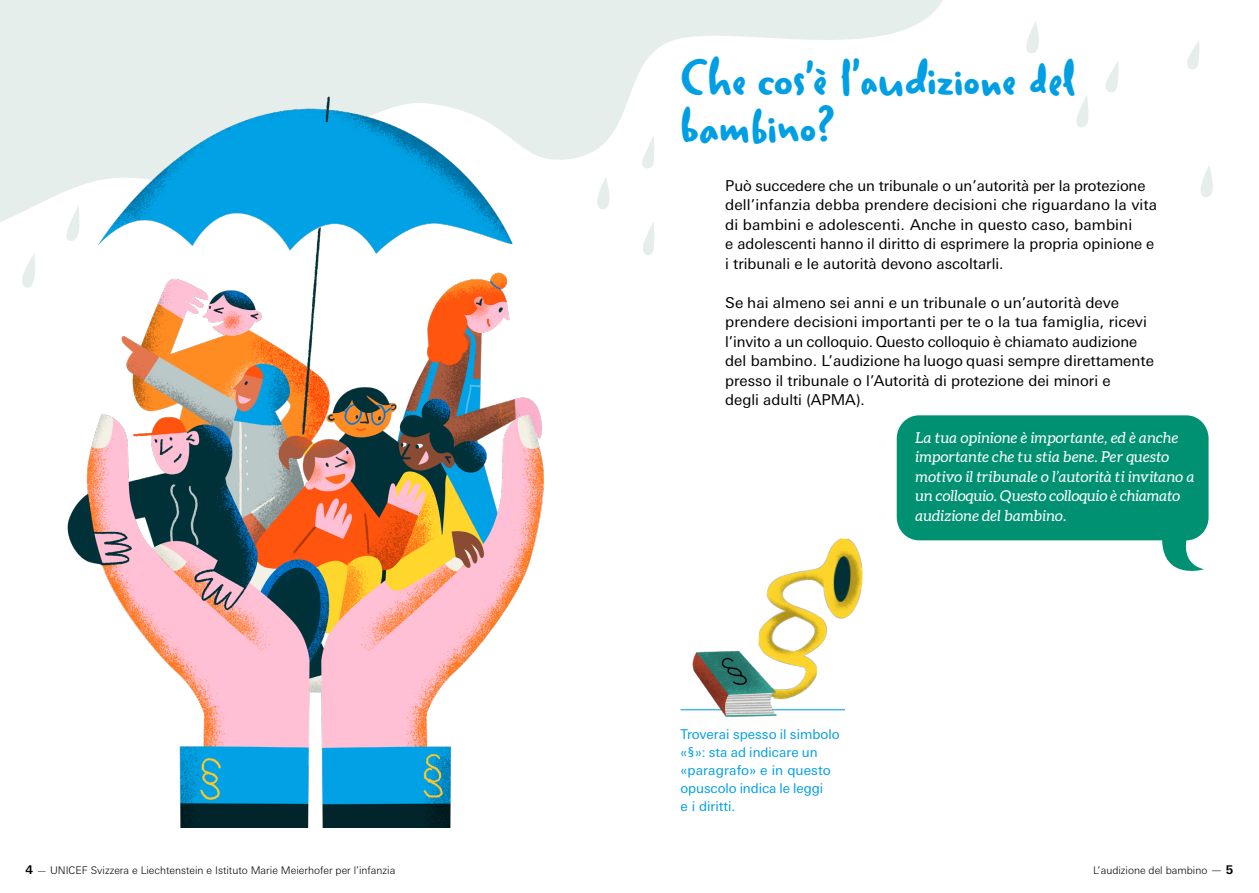
<style>
.page{position:relative;width:1259px;height:893px;background:#fff}
.page>*{position:absolute;margin:0;border:0;box-sizing:border-box;transform-origin:0 0}
.t1{font:700 48px/46.5px "Duffy Script";letter-spacing:.01em;color:#009fe3}
.t2{font:15px/19.5px "Univers Next Pro";color:#000}
.t3{font:italic 15px/19.5px "Aleo";letter-spacing:.01em;color:#fff}
.t4{font:13.5px/18px "Univers Next Pro";color:#009fe3}
.t5{font:300 10.5px "Univers Next Pro";color:#000}
.s1{font-weight:700;font-size:12px}
.s2{font-size:12px}
</style>
<div class="page">
<svg style="left:0;top:0;width:943px;height:222px"></svg>
<svg style="left:22px;top:254px;width:12px;height:34px"></svg>
<svg style="left:595px;top:177px;width:16px;height:36px"></svg>
<svg style="left:1200px;top:165px;width:13px;height:33px"></svg>
<svg style="left:640px;top:221px;width:15px;height:34px"></svg>
<svg style="left:638px;top:135px;width:17px;height:37px"></svg>
<svg style="left:1026px;top:22px;width:13px;height:32px"></svg>
<svg style="left:1076px;top:95px;width:13px;height:33px"></svg>
<svg style="left:1105px;top:62px;width:14px;height:30px"></svg>
<svg style="left:1187px;top:41px;width:13px;height:29px"></svg>
<img style="left:34px;top:48px;width:561px;height:779px">
<svg style="left:896px;top:415px;width:312px;height:156px;fill:#009173"></svg>
<img style="left:758px;top:538px;width:105px;height:162px">
<div style="left:677px;top:706px;width:171px;height:7px;background:#000;opacity:.3"></div>
<hr style="left:680px;top:709px;width:165px;height:1px;background:#009fe3">
<img style="left:684px;top:640px;width:102px;height:76px">
<h1 class="t1" style="left:680px;top:55px;width:396px">Che cos’è l’audizione del bambino?</h1>
<p class="t2" style="left:725px;top:175px;width:433px">Può succedere che un tribunale o un’autorità per la protezione dell’infanzia debba prendere decisioni che riguardano la vita di bambini e adolescenti. Anche in questo caso, bambini<br>e adolescenti hanno il diritto di esprimere la propria opinione e i tribunali e le autorità devono ascoltarli.</p>
<p class="t2" style="left:725px;top:292px;width:430px">Se hai almeno sei anni e un tribunale o un’autorità deve prendere decisioni importanti per te o la tua famiglia, ricevi l’invito a un colloquio. Questo colloquio è chiamato audizione del bambino. L’audizione ha luogo quasi sempre direttamente presso il tribunale o l’Autorità di protezione dei minori e<br>degli adulti (APMA).</p>
<p class="t3" style="left:915px;top:427px;width:280px">La tua opinione è importante, ed è anche importante che tu stia bene. Per questo motivo il tribunale o l’autorità ti invitano a un colloquio. Questo colloquio è chiamato audizione del bambino.</p>
<p class="t4" style="left:680px;top:725px;width:161px">Troverai spesso il simbolo «§»: sta ad indicare un «paragrafo» e in questo opuscolo indica le leggi<br>e i diritti.</p>
<p class="t5" style="left:26px;top:864px;width:371px"><span class="s1">4</span> — UNICEF Svizzera e Liechtenstein e Istituto Marie Meierhofer per l’infanzia</p>
<p class="t5" style="left:1093px;top:864px;width:142px">L’audizione del bambino <span class="s2">—</span> <span class="s1">5</span></p>
</div>
